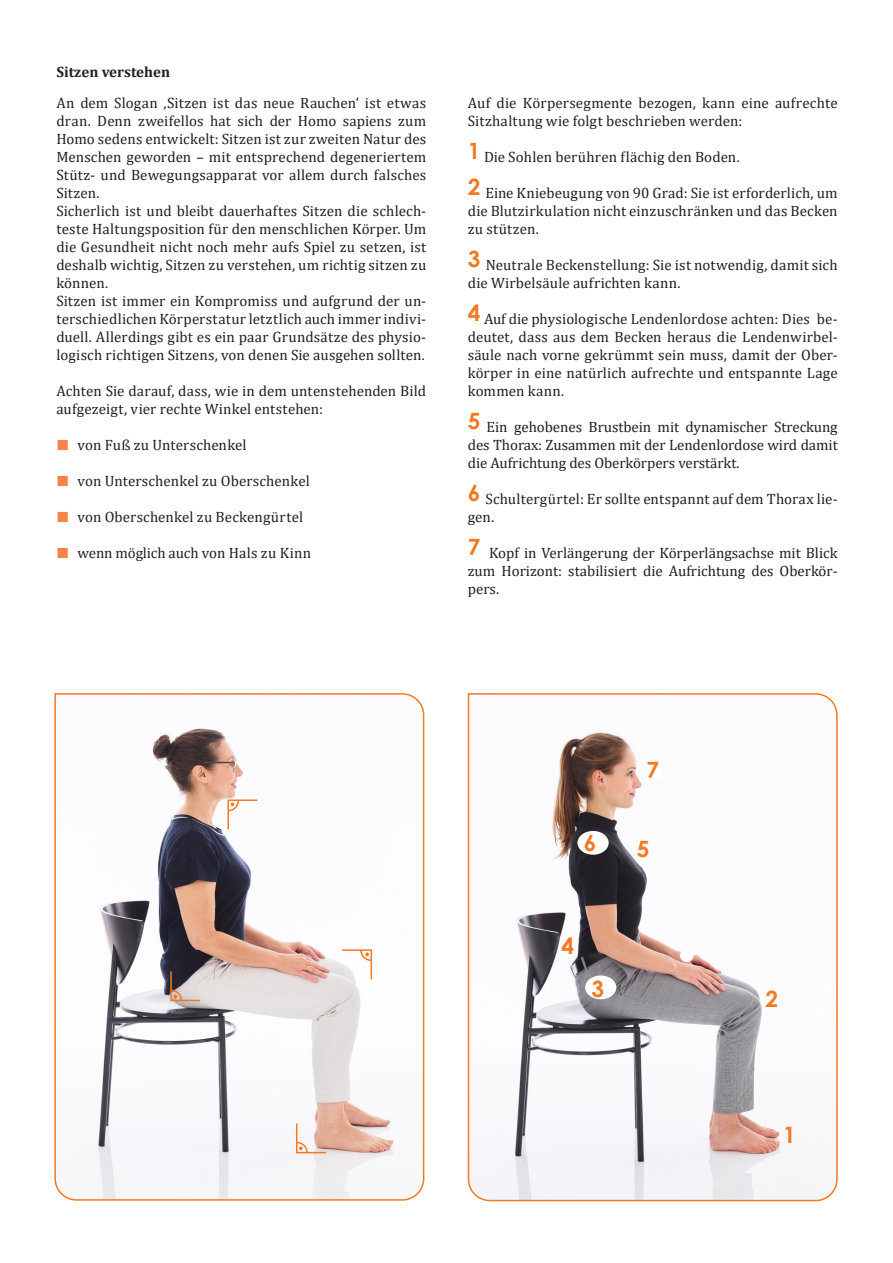
<style>
.page{position:relative;width:893px;height:1263px;background:#fff}
.page>*{position:absolute;margin:0;border:0;box-sizing:border-box;transform-origin:0 0}
._1__Fließtext-einfacher_Absatz{font:700 22.5px "Century Gothic";color:#f47921}
._1__Fließtext-einfacher_Absatz-2{font:15px/18px "Cambria";letter-spacing:.005em;color:#231f20;text-align:justify}
.t1{font:700 15px "Cambria";color:#231f20}
.s1{color:#f58345}
</style>
<div class="page">
<svg style="left:54px;top:693px;width:371px;height:508px"></svg>
<svg style="left:227px;top:799px;width:32px;height:32px"></svg>
<svg style="left:341px;top:948px;width:32px;height:33px"></svg>
<svg style="left:170px;top:970px;width:32px;height:32px"></svg>
<svg style="left:295px;top:1122px;width:32px;height:32px"></svg>
<svg style="left:467px;top:693px;width:371px;height:509px"></svg>
<div style="left:680px;top:949px;width:13px;height:13px;background:#fff;border-radius:50%"></div>
<div style="left:648px;top:766px;width:14px;height:14px;background:#fff;border-radius:50%"></div>
<div style="left:577px;top:831px;width:32px;height:24px;background:#fff;border-radius:50%"></div>
<div style="left:585px;top:975px;width:31px;height:24px;background:#fff;border-radius:50%"></div>
<p class="t1" style="left:56px;top:61px;width:115px">Sitzen verstehen</p>
<p class="_1__Fließtext-einfacher_Absatz-2" style="left:56px;top:94px;width:371px">An dem Slogan ‚Sitzen ist das neue Rauchen‘ ist etwas dran. Denn zweifellos hat sich der Homo sapiens zum Homo sedens entwickelt: Sitzen ist zur zweiten Natur des Menschen geworden – mit entsprechend degeneriertem Stütz- und Bewegungsapparat vor allem durch falsches Sitzen.</p>
<p class="_1__Fließtext-einfacher_Absatz-2" style="left:56px;top:202px;width:371px">Sicherlich ist und bleibt dauerhaftes Sitzen die schlech&shy;teste Haltungsposition für den menschlichen Körper. Um die Gesundheit nicht noch mehr aufs Spiel zu setzen, ist deshalb wichtig, Sitzen zu verstehen, um richtig sitzen zu können.</p>
<p class="_1__Fließtext-einfacher_Absatz-2" style="left:56px;top:292px;width:371px">Sitzen ist immer ein Kompromiss und aufgrund der un&shy;terschiedlichen Körperstatur letztlich auch immer indivi&shy;duell. Allerdings gibt es ein paar Grundsätze des physio&shy;logisch richtigen Sitzens, von denen Sie ausgehen sollten.</p>
<p class="_1__Fließtext-einfacher_Absatz-2" style="left:56px;top:382px;width:371px">Achten Sie darauf, dass, wie in dem untenstehenden Bild aufgezeigt, vier rechte Winkel entstehen:</p>
<p class="_1__Fließtext-einfacher_Absatz-2" style="left:56px;top:436px;width:192px"><span class="s1">█</span> von Fuß zu Unterschenkel</p>
<p class="_1__Fließtext-einfacher_Absatz-2" style="left:56px;top:472px;width:255px"><span class="s1">█</span> von Unterschenkel zu Oberschenkel</p>
<p class="_1__Fließtext-einfacher_Absatz-2" style="left:56px;top:508px;width:248px"><span class="s1">█</span> von Oberschenkel zu Beckengürtel</p>
<p class="_1__Fließtext-einfacher_Absatz-2" style="left:56px;top:544px;width:256px"><span class="s1">█</span> wenn möglich auch von Hals zu Kinn</p>
<p class="_1__Fließtext-einfacher_Absatz-2" style="left:468px;top:94px;width:371px">Auf die Körpersegmente bezogen, kann eine aufrechte<br>Sitzhaltung wie folgt beschrieben werden:</p>
<p class="_1__Fließtext-einfacher_Absatz-2" style="left:468px;top:148px;width:273px"><sup>1</sup> Die Sohlen berühren flächig den Boden.</p>
<p class="_1__Fließtext-einfacher_Absatz-2" style="left:468px;top:184px;width:371px"><sup>2</sup> Eine Kniebeugung von 90 Grad: Sie ist erforderlich, um die Blutzirkulation nicht einzuschränken und das Becken zu stützen.</p>
<p class="_1__Fließtext-einfacher_Absatz-2" style="left:468px;top:256px;width:371px"><sup>3</sup> Neutrale Beckenstellung: Sie ist notwendig, damit sich die Wirbelsäule aufrichten kann.</p>
<p class="_1__Fließtext-einfacher_Absatz-2" style="left:468px;top:310px;width:371px"><sup>4</sup> Auf die physiologische Lendenlordose achten: Dies be&shy;deutet, dass aus dem Becken heraus die Lendenwirbel&shy;säule nach vorne gekrümmt sein muss, damit der Ober&shy;körper in eine natürlich aufrechte und entspannte Lage kommen kann.</p>
<p class="_1__Fließtext-einfacher_Absatz-2" style="left:468px;top:418px;width:371px"><sup>5</sup> Ein gehobenes Brustbein mit dynamischer Streckung des Thorax: Zusammen mit der Lendenlordose wird damit die Aufrichtung des Oberkörpers verstärkt.</p>
<p class="_1__Fließtext-einfacher_Absatz-2" style="left:468px;top:490px;width:371px"><sup>6</sup> Schultergürtel: Er sollte entspannt auf dem Thorax lie&shy;gen.</p>
<p class="_1__Fließtext-einfacher_Absatz-2" style="left:468px;top:544px;width:371px"><sup>7</sup> Kopf in Verlängerung der Körperlängsachse mit Blick zum Horizont: stabilisiert die Aufrichtung des Oberkör&shy;pers.</p>
<p class="_1__Fließtext-einfacher_Absatz" style="left:584px;top:825px;width:14px">6</p>
<p class="_1__Fließtext-einfacher_Absatz" style="left:561px;top:929px;width:14px">4</p>
<p class="_1__Fließtext-einfacher_Absatz" style="left:592px;top:971px;width:14px">3</p>
<p class="_1__Fließtext-einfacher_Absatz" style="left:646px;top:753px;width:14px">7</p>
<p class="_1__Fließtext-einfacher_Absatz" style="left:637px;top:832px;width:14px">5</p>
<p class="_1__Fließtext-einfacher_Absatz" style="left:765px;top:981px;width:14px">2</p>
<p class="_1__Fließtext-einfacher_Absatz" style="left:783px;top:1117px;width:14px">1</p>
</div>
